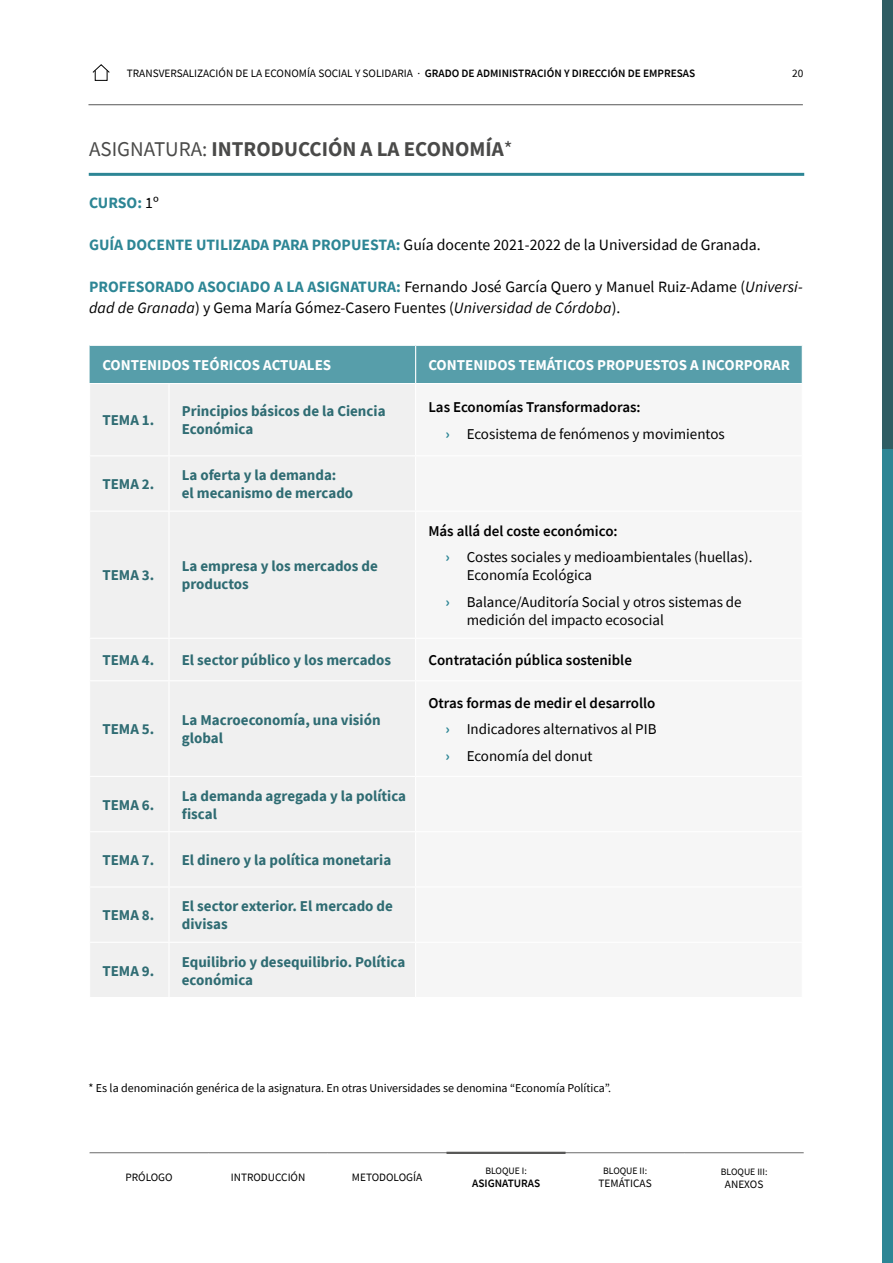
<style>
.page{position:relative;width:893px;height:1263px;background:#fff}
.page>*{position:absolute;margin:0;border:0;box-sizing:border-box;transform-origin:0 0}
.t1{font:700 21px "Source Sans Pro";color:#4a4a49}
.t2{font:15.75px/21px "Source Sans Pro";color:#000}
.t3{font:700 15.75px "Source Sans Pro";letter-spacing:-.005em;color:#2d8695}
.t4{font:700 15px/18px "Source Sans Pro";color:#2f6c73}
.t5{font:15px/26.5px "Source Sans Pro";color:#000}
.t6{font:700 15px "Source Sans Pro";color:#fff}
.t7{font:600 15px "Source Sans Pro";color:#000}
.t8{font:12px "Source Sans Pro";color:#000}
.t9{font:11.25px "Source Sans Pro";color:#000}
.t10{font:600 11.25px "Source Sans Pro";color:#000}
.t11{font:9.75px "Source Sans Pro";color:#000}
.s1{font-weight:600}
.s2{font-weight:400}
.s3{font-weight:400;color:#000}
.s4{font-weight:700;color:#2d8695}
.s5{font-style:italic}
</style>
<div class="page">
<div style="left:882px;top:449px;width:11px;height:814px;background:#2d8695"></div>
<div style="left:882px;top:0;width:11px;height:449px;background:#2f5d63"></div>
<div style="left:90px;top:346px;width:712px;height:37px;background:#579eaa"></div>
<div style="left:90px;top:384px;width:325px;height:613px;background:#f0f0f0"></div>
<hr style="left:415px;top:346px;width:1px;height:37px;background:#fff">
<hr style="left:89px;top:680px;width:80px;height:1px;background:#fff">
<hr style="left:169px;top:680px;width:247px;height:1px;background:#fff">
<hr style="left:89px;top:776px;width:80px;height:1px;background:#fff">
<hr style="left:169px;top:776px;width:247px;height:1px;background:#fff">
<hr style="left:89px;top:831px;width:80px;height:1px;background:#fff">
<hr style="left:169px;top:831px;width:247px;height:1px;background:#fff">
<hr style="left:89px;top:886px;width:80px;height:1px;background:#fff">
<hr style="left:169px;top:886px;width:247px;height:1px;background:#fff">
<hr style="left:89px;top:942px;width:80px;height:1px;background:#fff">
<hr style="left:169px;top:942px;width:247px;height:1px;background:#fff">
<hr style="left:168px;top:384px;width:2px;height:71px;background:#fff">
<hr style="left:168px;top:456px;width:2px;height:55px;background:#fff">
<hr style="left:168px;top:512px;width:2px;height:126px;background:#fff">
<hr style="left:168px;top:639px;width:2px;height:41px;background:#fff">
<hr style="left:168px;top:681px;width:2px;height:95px;background:#fff">
<hr style="left:168px;top:777px;width:2px;height:54px;background:#fff">
<hr style="left:168px;top:832px;width:2px;height:54px;background:#fff">
<hr style="left:168px;top:887px;width:2px;height:55px;background:#fff">
<hr style="left:168px;top:943px;width:2px;height:54px;background:#fff">
<hr style="left:89px;top:455px;width:80px;height:1px;background:#fff">
<hr style="left:169px;top:455px;width:247px;height:1px;background:#fff">
<hr style="left:89px;top:511px;width:80px;height:1px;background:#fff">
<hr style="left:169px;top:511px;width:247px;height:1px;background:#fff">
<hr style="left:89px;top:638px;width:80px;height:1px;background:#fff">
<hr style="left:169px;top:638px;width:247px;height:1px;background:#fff">
<hr style="left:89px;top:173px;width:715px;height:3px;background:#2d8695">
<hr style="left:88px;top:104px;width:715px;height:1px;background:#575756">
<hr style="left:90px;top:1152px;width:714px;height:1px;background:#575756">
<hr style="left:446px;top:1152px;width:120px;height:2px;background:#575756">
<div style="left:95px;top:70px;width:13px;height:11px;border:1px solid #000"></div>
<svg style="left:92px;top:64px;width:18px;height:10px"></svg>
<p class="t9" style="left:127px;top:66px;width:570px">TRANSVERSALIZACIÓN DE LA ECONOMÍA SOCIAL Y SOLIDARIA · <span class="s1">GRADO DE ADMINISTRACIÓN Y DIRECCIÓN DE EMPRESAS</span></p>
<p class="t9" style="left:792px;top:66px;width:13px">20</p>
<h1 class="t1" style="left:89px;top:135px;width:425px"><span class="s2">ASIGNATURA:</span> INTRODUCCIÓN A LA ECONOMÍA<span class="s2">*</span></h1>
<p class="t3" style="left:89px;top:192px;width:71px">CURSO: <span class="s3">1º</span></p>
<p class="t2" style="left:89px;top:234px;width:673px"><span class="s4">GUÍA DOCENTE UTILIZADA PARA PROPUESTA:</span> Guía docente 2021-2022 de la Universidad de Granada.</p>
<p class="t2" style="left:89px;top:276px;width:715px"><span class="s4">PROFESORADO ASOCIADO A LA ASIGNATURA:</span> Fernando José García Quero y Manuel Ruiz-Adame (<span class="s5">Universi&shy;dad de Granada</span>) y Gema María Gómez-Casero Fuentes (<span class="s5">Universidad de Córdoba</span>).</p>
<p class="t6" style="left:102px;top:355px;width:230px">CONTENIDOS TEÓRICOS ACTUALES</p>
<p class="t6" style="left:428px;top:355px;width:363px">CONTENIDOS TEMÁTICOS PROPUESTOS A INCORPORAR</p>
<p class="t4" style="left:102px;top:411px;width:54px">TEMA 1.</p>
<p class="t4" style="left:182px;top:402px;width:205px">Principios básicos de la Ciencia<br>Económica</p>
<p class="t5" style="left:445px;top:394px;width:281px;text-indent:-17px"><span class="s1">Las Economías Transformadoras:<br></span><span class="s4">›</span> Ecosistema de fenómenos y movimientos</p>
<p class="t4" style="left:102px;top:475px;width:54px">TEMA 2.</p>
<p class="t4" style="left:182px;top:466px;width:173px">La oferta y la demanda:<br>el mecanismo de mercado</p>
<p class="t4" style="left:102px;top:566px;width:54px">TEMA 3.</p>
<p class="t4" style="left:182px;top:557px;width:198px">La empresa y los mercados de productos</p>
<p class="t5" style="left:445px;top:517px;width:308px;text-indent:-17px"><span class="s1">Más allá del coste económico:<br></span><span class="s4">›</span> Costes sociales y medioambientales (huellas).</p>
<p class="t5" style="left:445px;top:562px;width:298px;text-indent:21px">Economía Ecológica<br><span class="s4">›</span> Balance/Auditoría Social y otros sistemas de</p>
<p class="t5" style="left:467px;top:606px;width:199px">medición del impacto ecosocial</p>
<p class="t4" style="left:102px;top:651px;width:54px">TEMA 4.</p>
<p class="t4" style="left:182px;top:651px;width:211px">El sector público y los mercados</p>
<p class="t7" style="left:428px;top:650px;width:205px">Contratación pública sostenible</p>
<p class="t4" style="left:102px;top:720px;width:54px">TEMA 5.</p>
<p class="t4" style="left:182px;top:711px;width:200px">La Macroeconomía, una visión global</p>
<p class="t4" style="left:102px;top:795px;width:54px">TEMA 6.</p>
<p class="t4" style="left:182px;top:786px;width:226px">La demanda agregada y la política fiscal</p>
<p class="t4" style="left:102px;top:851px;width:54px">TEMA 7.</p>
<p class="t4" style="left:182px;top:851px;width:211px">El dinero y la política monetaria</p>
<p class="t4" style="left:102px;top:906px;width:54px">TEMA 8.</p>
<p class="t4" style="left:182px;top:897px;width:213px">El sector exterior. El mercado de divisas</p>
<p class="t4" style="left:102px;top:961px;width:54px">TEMA 9.</p>
<p class="t4" style="left:182px;top:952px;width:225px">Equilibrio y desequilibrio. Política económica</p>
<p class="t5" style="left:445px;top:689px;width:213px;text-align:justify;text-indent:-17px"><span class="s1">Otras formas de medir el desarrollo </span><span class="s4">›</span> Indicadores alternativos al PIB <span class="s4">›</span> Economía del donut</p>
<p class="t8" style="left:88px;top:1080px;width:524px">* Es la denominación genérica de la asignatura. En otras Universidades se denomina “Economía Política”.</p>
<p class="t9" style="left:352px;top:1170px;width:72px">METODOLOGÍA</p>
<p class="t11" style="left:603px;top:1165px;width:46px">BLOQUE II:</p>
<p class="t11" style="left:485px;top:1165px;width:43px">BLOQUE I:</p>
<p class="t10" style="left:472px;top:1176px;width:70px">ASIGNATURAS</p>
<p class="t9" style="left:125px;top:1170px;width:49px">PRÓLOGO</p>
<p class="t9" style="left:231px;top:1170px;width:76px">INTRODUCCIÓN</p>
<p class="t11" style="left:721px;top:1165px;width:48px">BLOQUE III:</p>
<p class="t9" style="left:725px;top:1177px;width:40px">ANEXOS</p>
<p class="t9" style="left:599px;top:1176px;width:55px">TEMÁTICAS</p>
</div>
